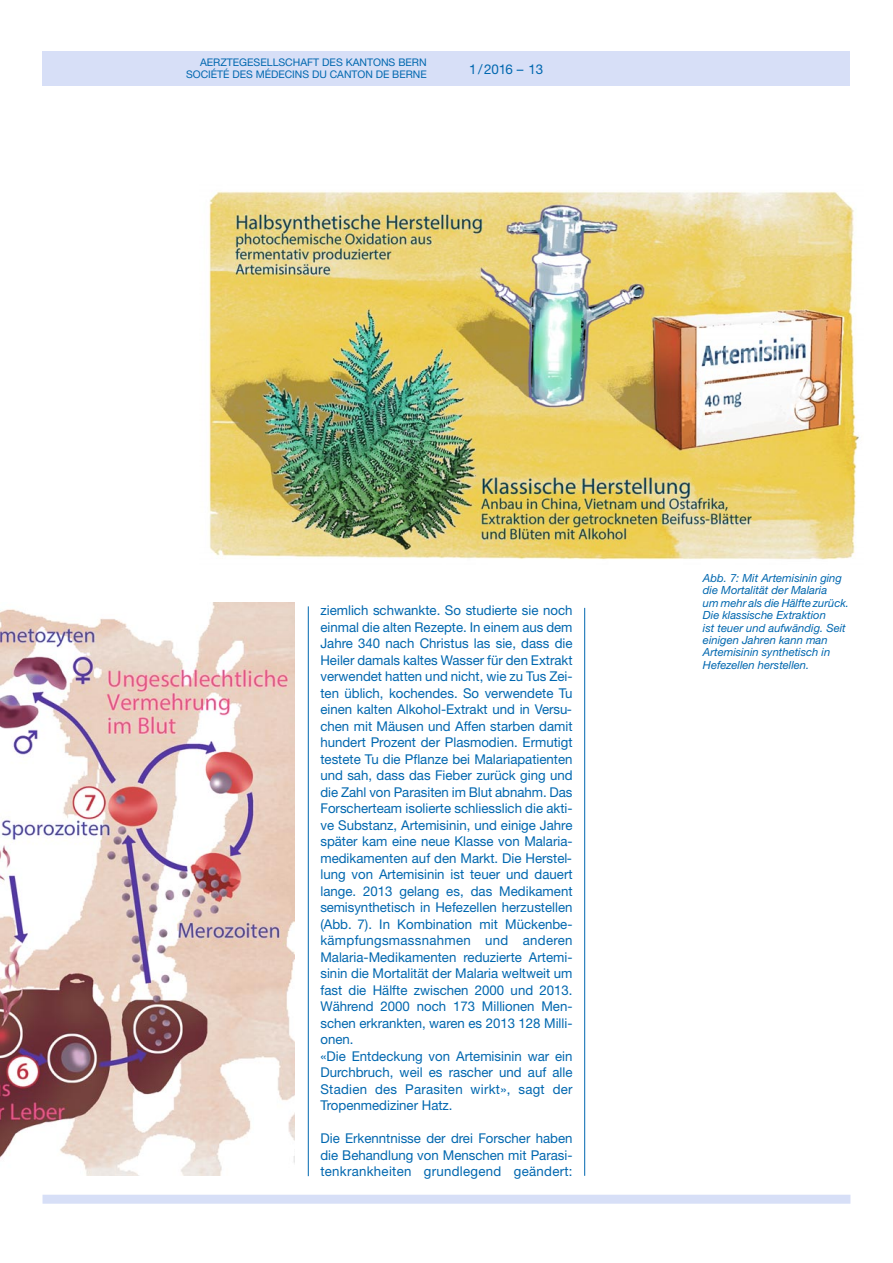
<style>
.page{position:relative;width:893px;height:1263px;background:#fff}
.page>*{position:absolute;margin:0;border:0;box-sizing:border-box;transform-origin:0 0}
.t1{font:13.5px/16.5px "Helvetica Neue LT";color:#0067af}
.t2{font:italic 11.25px/12.3px "Helvetica Neue LT";color:#0067af}
.t3{font:10.5px/12px "Helvetica Neue LT";color:#0067af;text-align:right}
</style>
<div class="page">
<div style="left:43px;top:1195px;width:807px;height:9px;background:#d7dff7"></div>
<div style="left:43px;top:51px;width:807px;height:34px;background:#d7dff7"></div>
<hr style="left:308px;top:606px;width:1px;height:570px;background:#0067af">
<hr style="left:584px;top:608px;width:1px;height:568px;background:#0067af">
<img style="left:0;top:602px;width:294px;height:574px">
<img style="left:209px;top:191px;width:650px;height:369px">
<p class="t3" style="left:186px;top:58px;width:242px">AERZTEGESELLSCHAFT DES KANTONS BERN<br>SOCIÉTÉ DES MÉDECINS DU CANTON DE BERNE</p>
<p class="t1" style="left:469px;top:62px;width:76px">1/2016 – 13</p>
<p class="t1" style="left:320px;top:603px;width:254px">ziemlich schwankte. So studierte sie noch einmal die alten Rezepte. In einem aus dem Jahre 340 nach Christus las sie, dass die Heiler damals kaltes Wasser für den Extrakt verwendet hatten und nicht, wie zu Tus Zei&shy;ten üblich, kochendes. So verwendete Tu einen kalten Alkohol-Extrakt und in Versu&shy;chen mit Mäusen und Affen starben damit hundert Prozent der Plasmodien. Ermutigt testete Tu die Pflanze bei Malariapatienten und sah, dass das Fieber zurück ging und die Zahl von Parasiten im Blut abnahm. Das Forscherteam isolierte schliesslich die akti&shy;ve Substanz, Artemisinin, und einige Jahre später kam eine neue Klasse von Malaria&shy;medikamenten auf den Markt. Die Herstel&shy;lung von Artemisinin ist teuer und dauert lange. 2013 gelang es, das Medikament semisynthetisch in Hefezellen herzustellen (Abb. 7). In Kombination mit Mückenbe&shy;kämpfungsmassnahmen und anderen Malaria-Medikamenten reduzierte Artemi&shy;sinin die Mortalität der Malaria weltweit um fast die Hälfte zwischen 2000 und 2013.<br>Während 2000 noch 173 Millionen Men&shy;schen erkrankten, waren es 2013 128 Milli&shy;onen.<br>«Die Entdeckung von Artemisinin war ein Durchbruch, weil es rascher und auf alle Stadien des Parasiten wirkt», sagt der Tropenmediziner Hatz.</p>
<p class="t1" style="left:320px;top:1131px;width:254px;text-align:justify">Die Erkenntnisse der drei Forscher haben die Behandlung von Menschen mit Parasi&shy;tenkrankheiten grundlegend geändert:</p>
<p class="t2" style="left:703px;top:573px;width:147px">Abb. 7: Mit Artemisinin ging die Mortalität der Malaria<br>um mehr als die Hälfte zurück.<br>Die klassische Extraktion<br>ist teuer und aufwändig. Seit einigen Jahren kann man<br>Artemisinin synthetisch in<br>Hefezellen herstellen.</p>
</div>
